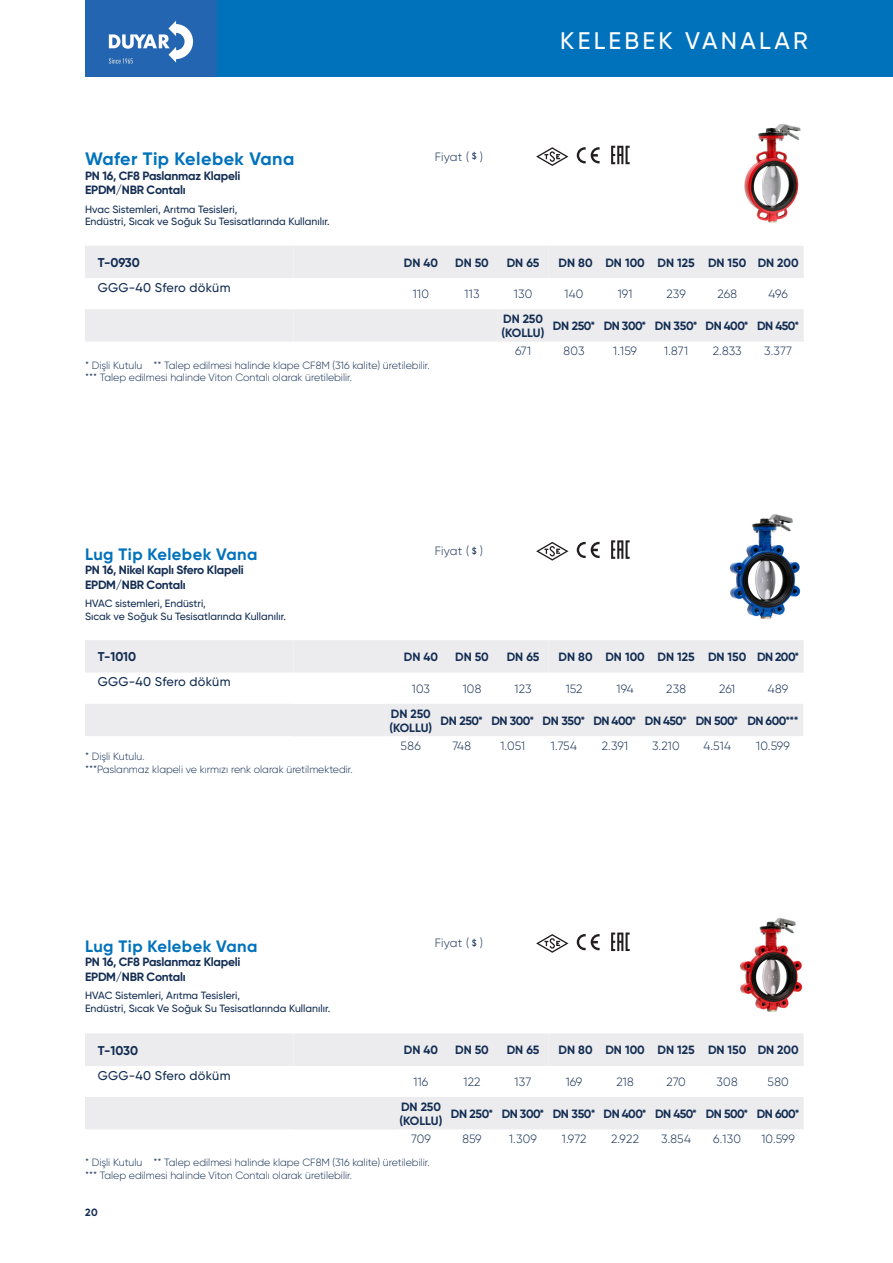
<style>
.page{position:relative;width:893px;height:1263px;background:#fff}
.page>*{position:absolute;margin:0;border:0;box-sizing:border-box;transform-origin:0 0}
.t1{font:500 24px "Gilroy";letter-spacing:.135em;color:#fff}
.t2{font:700 18px "Gilroy";letter-spacing:.025em;color:#0072bc}
.t3{font:700 16.5px "Gilroy";letter-spacing:.025em;color:#0072bc}
.t4{font:500 12.75px "Gilroy";letter-spacing:.02em;color:#132d53}
.t5{font:700 12.75px "Gilroy";color:#132d53}
.t6{font:700 12px/14.4px "Gilroy";letter-spacing:-.02em;color:#132d53}
.t7{font:300 12px "Gilroy";letter-spacing:.02em;color:#132d53}
._2{font:300 10.5px "Gilroy";letter-spacing:-.005em;color:#153055}
.t8{font:500 10.5px/12.6px "Gilroy";color:#132d53}
.t9{font:700 10.5px "Gilroy";color:#132d53}
.t10{font:500 9px "Gilroy";color:#132d53}
</style>
<div class="page">
<div style="left:202px;top:0;width:691px;height:77px;background:#0072bc"></div>
<div style="left:85px;top:0;width:132px;height:77px;background:#2365b1"></div>
<img style="left:744px;top:123px;width:57px;height:100px">
<svg style="left:85px;top:246px;width:719px;height:96px"></svg>
<svg style="left:577px;top:147px;width:23px;height:16px"></svg>
<svg style="left:536px;top:147px;width:32px;height:19px"></svg>
<svg style="left:611px;top:146px;width:19px;height:18px"></svg>
<img style="left:740px;top:917px;width:63px;height:95px">
<svg style="left:85px;top:1033px;width:719px;height:97px"></svg>
<svg style="left:577px;top:934px;width:23px;height:16px"></svg>
<svg style="left:536px;top:934px;width:32px;height:19px"></svg>
<svg style="left:611px;top:932px;width:19px;height:19px"></svg>
<svg style="left:109px;top:21px;width:84px;height:43px"></svg>
<img style="left:729px;top:514px;width:72px;height:105px">
<svg style="left:85px;top:640px;width:719px;height:96px"></svg>
<svg style="left:577px;top:542px;width:23px;height:16px"></svg>
<svg style="left:536px;top:542px;width:32px;height:19px"></svg>
<svg style="left:611px;top:540px;width:19px;height:19px"></svg>
<p class="t2" style="left:85px;top:148px;width:211px">Wafer Tip Kelebek Vana</p>
<p class="t6" style="left:85px;top:168px;width:157px">PN 16, CF8 Paslanmaz Klapeli</p>
<p class="t6" style="left:85px;top:182px;width:102px">EPDM/NBR Contalı</p>
<p class="t8" style="left:85px;top:202px;width:246px">Hvac Sistemleri, Arıtma Tesisleri,<br>Endüstri, Sıcak ve Soğuk Su Tesisatlarında Kullanılır.</p>
<p class="t7" style="left:435px;top:149px;width:50px">Fiyat ( )</p>
<p class="t10" style="left:472px;top:151px;width:6px">$</p>
<p class="t1" style="left:560px;top:26px;width:249px">KELEBEK VANALAR</p>
<p class="t5" style="left:98px;top:254px;width:43px">T-0930</p>
<p class="t6" style="left:404px;top:255px;width:36px">DN 40</p>
<p class="t6" style="left:455px;top:255px;width:35px">DN 50</p>
<p class="t6" style="left:507px;top:255px;width:34px">DN 65</p>
<p class="t6" style="left:559px;top:255px;width:36px">DN 80</p>
<p class="t6" style="left:605px;top:255px;width:41px">DN 100</p>
<p class="t6" style="left:658px;top:255px;width:39px">DN 125</p>
<p class="t6" style="left:708px;top:255px;width:40px">DN 150</p>
<p class="t6" style="left:758px;top:255px;width:43px">DN 200</p>
<p class="t4" style="left:98px;top:280px;width:134px">GGG-40 Sfero döküm</p>
<p class="t7" style="left:413px;top:287px;width:18px">110</p>
<p class="t7" style="left:465px;top:287px;width:16px">113</p>
<p class="t7" style="left:514px;top:287px;width:20px">130</p>
<p class="t7" style="left:565px;top:287px;width:20px">140</p>
<p class="t7" style="left:618px;top:287px;width:16px">191</p>
<p class="t7" style="left:666px;top:287px;width:21px">239</p>
<p class="t7" style="left:717px;top:287px;width:21px">268</p>
<p class="t7" style="left:768px;top:287px;width:21px">496</p>
<p class="t6" style="left:503px;top:311px;width:41px">DN 250</p>
<p class="t6" style="left:502px;top:326px;width:44px">(KOLLU)</p>
<p class="t6" style="left:553px;top:319px;width:44px">DN 250*</p>
<p class="t6" style="left:604px;top:319px;width:44px">DN 300*</p>
<p class="t6" style="left:655px;top:319px;width:44px">DN 350*</p>
<p class="t6" style="left:706px;top:319px;width:45px">DN 400*</p>
<p class="t6" style="left:757px;top:319px;width:43px">DN 450*</p>
<p class="_2" style="left:85px;top:358px;width:346px">* Dişli Kutulu ** Talep edilmesi halinde klape CF8M (316 kalite) üretilebilir.</p>
<p class="_2" style="left:85px;top:371px;width:268px">*** Talep edilmesi halinde Viton Contalı olarak üretilebilir.</p>
<p class="t7" style="left:515px;top:344px;width:18px">671</p>
<p class="t7" style="left:564px;top:344px;width:22px">803</p>
<p class="t7" style="left:613px;top:344px;width:25px">1.159</p>
<p class="t7" style="left:664px;top:344px;width:25px">1.871</p>
<p class="t7" style="left:713px;top:344px;width:30px">2.833</p>
<p class="t7" style="left:764px;top:344px;width:29px">3.377</p>
<p class="t3" style="left:85px;top:544px;width:174px">Lug Tip Kelebek Vana</p>
<p class="t6" style="left:85px;top:563px;width:160px">PN 16, Nikel Kaplı Sfero Klapeli<br>EPDM/NBR Contalı</p>
<p class="t8" style="left:85px;top:597px;width:202px">HVAC sistemleri, Endüstri,<br>Sıcak ve Soğuk Su Tesisatlarında Kullanılır.</p>
<p class="t7" style="left:435px;top:544px;width:50px">Fiyat ( )</p>
<p class="t10" style="left:472px;top:545px;width:6px">$</p>
<p class="t5" style="left:98px;top:649px;width:40px">T-1010</p>
<p class="t6" style="left:404px;top:650px;width:36px">DN 40</p>
<p class="t6" style="left:455px;top:650px;width:35px">DN 50</p>
<p class="t6" style="left:507px;top:650px;width:34px">DN 65</p>
<p class="t6" style="left:559px;top:650px;width:36px">DN 80</p>
<p class="t6" style="left:605px;top:650px;width:41px">DN 100</p>
<p class="t6" style="left:658px;top:650px;width:39px">DN 125</p>
<p class="t6" style="left:708px;top:650px;width:40px">DN 150</p>
<p class="t6" style="left:757px;top:650px;width:44px">DN 200*</p>
<p class="t4" style="left:98px;top:674px;width:134px">GGG-40 Sfero döküm</p>
<p class="t7" style="left:412px;top:681px;width:20px">103</p>
<p class="t7" style="left:463px;top:681px;width:20px">108</p>
<p class="t7" style="left:514px;top:681px;width:19px">123</p>
<p class="t7" style="left:566px;top:681px;width:18px">152</p>
<p class="t7" style="left:616px;top:681px;width:19px">194</p>
<p class="t7" style="left:666px;top:681px;width:21px">238</p>
<p class="t7" style="left:719px;top:681px;width:18px">261</p>
<p class="t7" style="left:768px;top:681px;width:22px">489</p>
<p class="t6" style="left:391px;top:706px;width:41px">DN 250</p>
<p class="t6" style="left:389px;top:720px;width:44px">(KOLLU)</p>
<p class="t6" style="left:440px;top:713px;width:44px">DN 250*</p>
<p class="t6" style="left:491px;top:713px;width:44px">DN 300*</p>
<p class="t6" style="left:542px;top:713px;width:44px">DN 350*</p>
<p class="t6" style="left:593px;top:713px;width:45px">DN 400*</p>
<p class="t6" style="left:645px;top:713px;width:43px">DN 450*</p>
<p class="t6" style="left:696px;top:713px;width:44px">DN 500*</p>
<p class="t6" style="left:747px;top:713px;width:53px">DN 600***</p>
<p class="_2" style="left:85px;top:750px;width:61px">* Dişli Kutulu.</p>
<p class="_2" style="left:85px;top:763px;width:269px">***Paslanmaz klapeli ve kırmızı renk olarak üretilmektedir.</p>
<p class="t7" style="left:401px;top:738px;width:22px">586</p>
<p class="t7" style="left:453px;top:738px;width:20px">748</p>
<p class="t7" style="left:500px;top:738px;width:26px">1.051</p>
<p class="t7" style="left:551px;top:738px;width:28px">1.754</p>
<p class="t7" style="left:602px;top:738px;width:28px">2.391</p>
<p class="t7" style="left:652px;top:738px;width:29px">3.210</p>
<p class="t7" style="left:703px;top:738px;width:29px">4.514</p>
<p class="t7" style="left:756px;top:738px;width:35px">10.599</p>
<p class="t3" style="left:85px;top:936px;width:174px">Lug Tip Kelebek Vana</p>
<p class="t6" style="left:85px;top:955px;width:157px">PN 16, CF8 Paslanmaz Klapeli</p>
<p class="t6" style="left:85px;top:969px;width:102px">EPDM/NBR Contalı</p>
<p class="t8" style="left:85px;top:989px;width:157px">HVAC Sistemleri, Arıtma Tesisleri,</p>
<p class="t8" style="left:85px;top:1002px;width:247px">Endüstri, Sıcak Ve Soğuk Su Tesisatlarında Kullanılır.</p>
<p class="t7" style="left:435px;top:936px;width:50px">Fiyat ( )</p>
<p class="t10" style="left:472px;top:937px;width:6px">$</p>
<p class="t5" style="left:98px;top:1042px;width:42px">T-1030</p>
<p class="t6" style="left:404px;top:1043px;width:36px">DN 40</p>
<p class="t6" style="left:455px;top:1043px;width:35px">DN 50</p>
<p class="t6" style="left:507px;top:1043px;width:34px">DN 65</p>
<p class="t6" style="left:559px;top:1043px;width:36px">DN 80</p>
<p class="t6" style="left:605px;top:1043px;width:41px">DN 100</p>
<p class="t6" style="left:658px;top:1043px;width:39px">DN 125</p>
<p class="t6" style="left:708px;top:1043px;width:40px">DN 150</p>
<p class="t6" style="left:758px;top:1043px;width:43px">DN 200</p>
<p class="t4" style="left:98px;top:1067px;width:134px">GGG-40 Sfero döküm</p>
<p class="t7" style="left:413px;top:1075px;width:16px">116</p>
<p class="t7" style="left:463px;top:1075px;width:19px">122</p>
<p class="t7" style="left:515px;top:1075px;width:18px">137</p>
<p class="t7" style="left:566px;top:1075px;width:18px">169</p>
<p class="t7" style="left:616px;top:1075px;width:19px">218</p>
<p class="t7" style="left:666px;top:1075px;width:21px">270</p>
<p class="t7" style="left:717px;top:1075px;width:23px">308</p>
<p class="t7" style="left:768px;top:1075px;width:23px">580</p>
<p class="t6" style="left:401px;top:1099px;width:41px">DN 250</p>
<p class="t6" style="left:400px;top:1114px;width:44px">(KOLLU)</p>
<p class="t6" style="left:451px;top:1106px;width:44px">DN 250*</p>
<p class="t6" style="left:502px;top:1106px;width:44px">DN 300*</p>
<p class="t6" style="left:553px;top:1106px;width:44px">DN 350*</p>
<p class="t6" style="left:604px;top:1106px;width:45px">DN 400*</p>
<p class="t6" style="left:655px;top:1106px;width:43px">DN 450*</p>
<p class="t6" style="left:706px;top:1106px;width:44px">DN 500*</p>
<p class="t6" style="left:757px;top:1106px;width:44px">DN 600*</p>
<p class="t7" style="left:411px;top:1131px;width:21px">709</p>
<p class="t7" style="left:462px;top:1131px;width:21px">859</p>
<p class="t7" style="left:509px;top:1131px;width:29px">1.309</p>
<p class="t7" style="left:562px;top:1131px;width:26px">1.972</p>
<p class="t7" style="left:611px;top:1131px;width:30px">2.922</p>
<p class="t7" style="left:661px;top:1131px;width:31px">3.854</p>
<p class="t7" style="left:713px;top:1131px;width:29px">6.130</p>
<p class="t7" style="left:761px;top:1131px;width:35px">10.599</p>
<p class="_2" style="left:85px;top:1156px;width:346px">* Dişli Kutulu ** Talep edilmesi halinde klape CF8M (316 kalite) üretilebilir.</p>
<p class="_2" style="left:85px;top:1168px;width:268px">*** Talep edilmesi halinde Viton Contalı olarak üretilebilir.</p>
<p class="t9" style="left:85px;top:1205px;width:14px">20</p>
</div>
